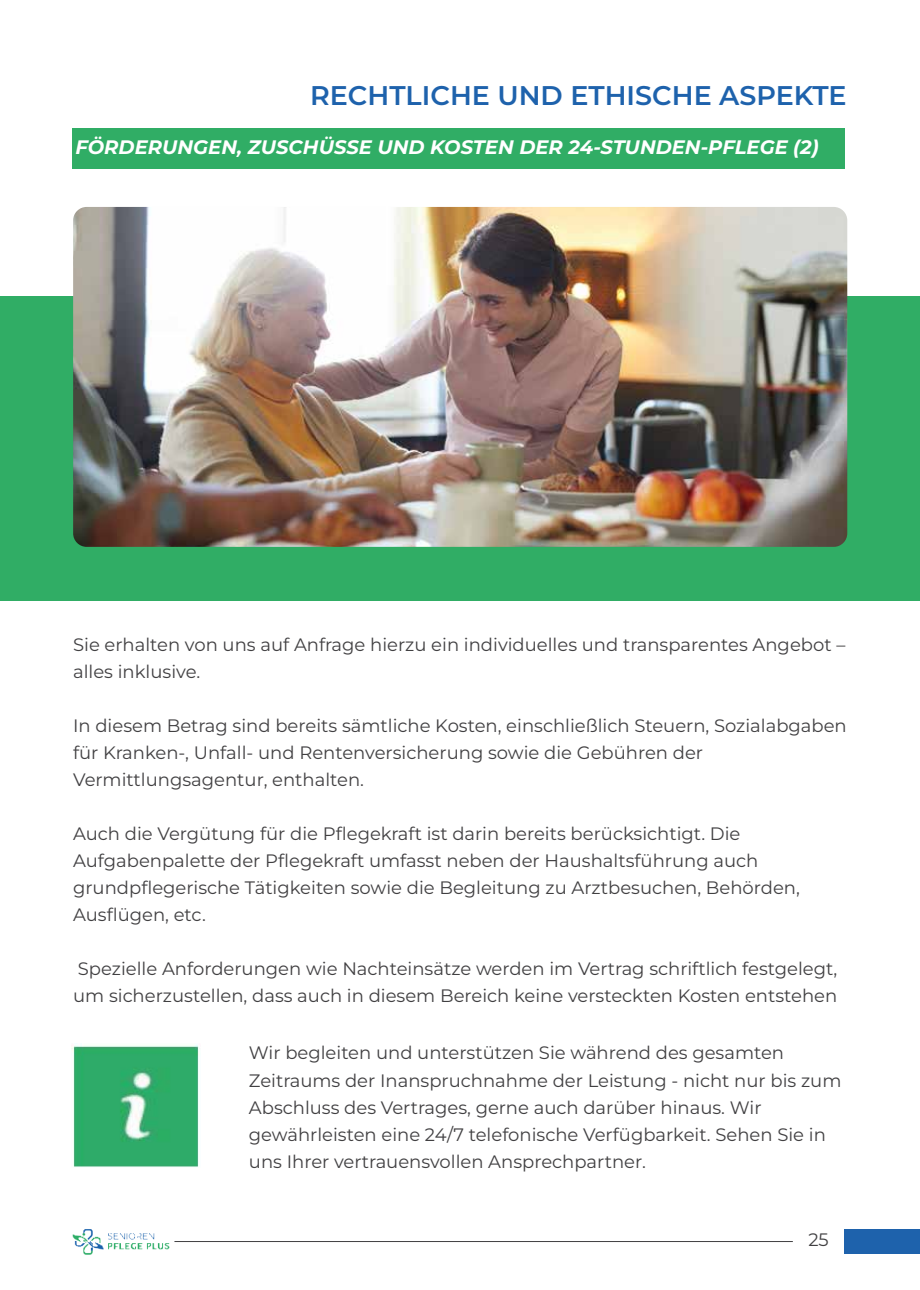
<style>
.page{position:relative;width:920px;height:1290px;background:#fff}
.page>*{position:absolute;margin:0;border:0;box-sizing:border-box;transform-origin:0 0}
.t1{font:600 27px "Montserrat";color:#1e62ac}
.t2{font:italic 700 19.5px "Montserrat";color:#fff}
.t3{font:18px/27px "Montserrat";color:#414042}
</style>
<div class="page">
<div style="left:72px;top:128px;width:772px;height:40px;background:#30ad65"></div>
<img style="left:72px;top:1043px;width:127px;height:124px">
<div style="left:0;top:296px;width:920px;height:305px;background:#30ad65"></div>
<img style="left:73px;top:207px;width:774px;height:340px">
<img style="left:72px;top:1229px;width:98px;height:26px">
<div style="left:844px;top:1229px;width:76px;height:24px;background:#1e62ac"></div>
<hr style="left:174px;top:1241px;width:619px;height:1px;background:#414042">
<h1 class="t1" style="left:310px;top:76px;width:538px">RECHTLICHE UND ETHISCHE ASPEKTE</h1>
<p class="t2" style="left:75px;top:133px;width:745px">FÖRDERUNGEN, ZUSCHÜSSE UND KOSTEN DER 24-STUNDEN-PFLEGE (2)</p>
<p class="t3" style="left:73px;top:630px;width:774px">Sie erhalten von uns auf Anfrage hierzu ein individuelles und transparentes Angebot – alles inklusive.</p>
<p class="t3" style="left:73px;top:711px;width:775px">In diesem Betrag sind bereits sämtliche Kosten, einschließlich Steuern, Sozialabgaben für Kranken-, Unfall- und Rentenversicherung sowie die Gebühren der<br>Vermittlungsagentur, enthalten.</p>
<p class="t3" style="left:73px;top:819px;width:728px">Auch die Vergütung für die Pflegekraft ist darin bereits berücksichtigt. Die Aufgabenpalette der Pflegekraft umfasst neben der Haushaltsführung auch grundpflegerische Tätigkeiten sowie die Begleitung zu Arztbesuchen, Behörden, Ausflügen, etc.</p>
<p class="t3" style="left:73px;top:954px;width:766px">Spezielle Anforderungen wie Nachteinsätze werden im Vertrag schriftlich festgelegt, um sicherzustellen, dass auch in diesem Bereich keine versteckten Kosten entstehen</p>
<p class="t3" style="left:249px;top:1039px;width:594px">Wir begleiten und unterstützen Sie während des gesamten Zeitraums der Inanspruchnahme der Leistung - nicht nur bis zum Abschluss des Vertrages, gerne auch darüber hinaus. Wir gewährleisten eine 24/7 telefonische Verfügbarkeit. Sehen Sie in uns Ihrer vertrauensvollen Ansprechpartner.</p>
<p class="t3" style="left:808px;top:1225px;width:22px">25</p>
</div>
